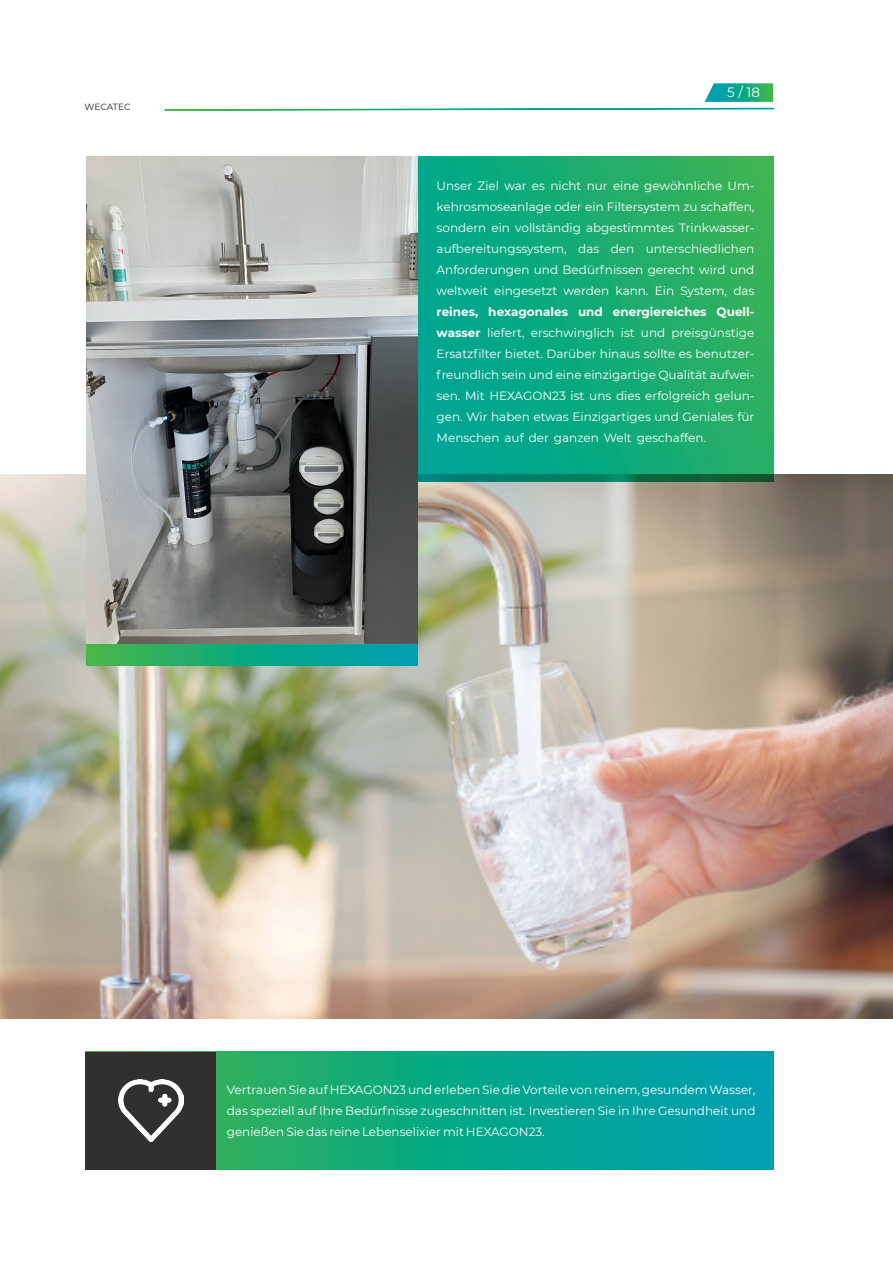
<style>
.page{position:relative;width:893px;height:1263px;background:#fff}
.page>*{position:absolute;margin:0;border:0;box-sizing:border-box;transform-origin:0 0}
.t1{font:13.5px "Montserrat";color:#fff}
._6_pt{font:12px/21px "Montserrat";color:#fff;text-align:justify}
.t2{font:9px "Montserrat";letter-spacing:-.01em;color:#231f20}
.s1{font-weight:700}
</style>
<div class="page">
<svg style="left:164px;top:83px;width:610px;height:28px"></svg>
<img style="left:0;top:474px;width:893px;height:544px">
<svg style="left:417px;top:157px;width:357px;height:324px;background:#16a975"></svg>
<img style="left:86px;top:156px;width:331px;height:488px">
<svg style="left:86px;top:644px;width:332px;height:21px;background:#14a97f"></svg>
<svg style="left:86px;top:1051px;width:687px;height:119px;background:#0aa689"></svg>
<div style="left:86px;top:1052px;width:130px;height:118px;background:#312f30"></div>
<img style="left:119px;top:1079px;width:64px;height:62px">
<p class="t2" style="left:85px;top:101px;width:47px">WECATEC</p>
<p class="t1" style="left:727px;top:83px;width:34px">5 / 18</p>
<p class="_6_pt" style="left:437px;top:175px;width:319px">Unser Ziel war es nicht nur eine gewöhnliche Um&shy;kehrosmoseanlage oder ein Filtersystem zu schaffen, sondern ein vollständig abgestimmtes Trinkwasser&shy;aufbereitungssystem, das den unterschiedlichen Anforderungen und Bedürfnissen gerecht wird und weltweit eingesetzt werden kann. Ein System, das <span class="s1">reines, hexagonales und energiereiches Quell&shy;wasser</span> liefert, erschwinglich ist und preisgünstige Ersatzfilter bietet. Darüber hinaus sollte es benutzer&shy;freundlich sein und eine einzigartige Qualität aufwei&shy;sen. Mit HEXAGON23 ist uns dies erfolgreich gelun&shy;gen. Wir haben etwas Einzigartiges und Geniales für Menschen auf der ganzen Welt geschaffen.</p>
<p class="_6_pt" style="left:227px;top:1079px;width:530px">Vertrauen Sie auf HEXAGON23 und erleben Sie die Vorteile von reinem, gesundem Wasser, das speziell auf Ihre Bedürfnisse zugeschnitten ist. Investieren Sie in Ihre Gesundheit und genießen Sie das reine Lebenselixier mit HEXAGON23.</p>
</div>
